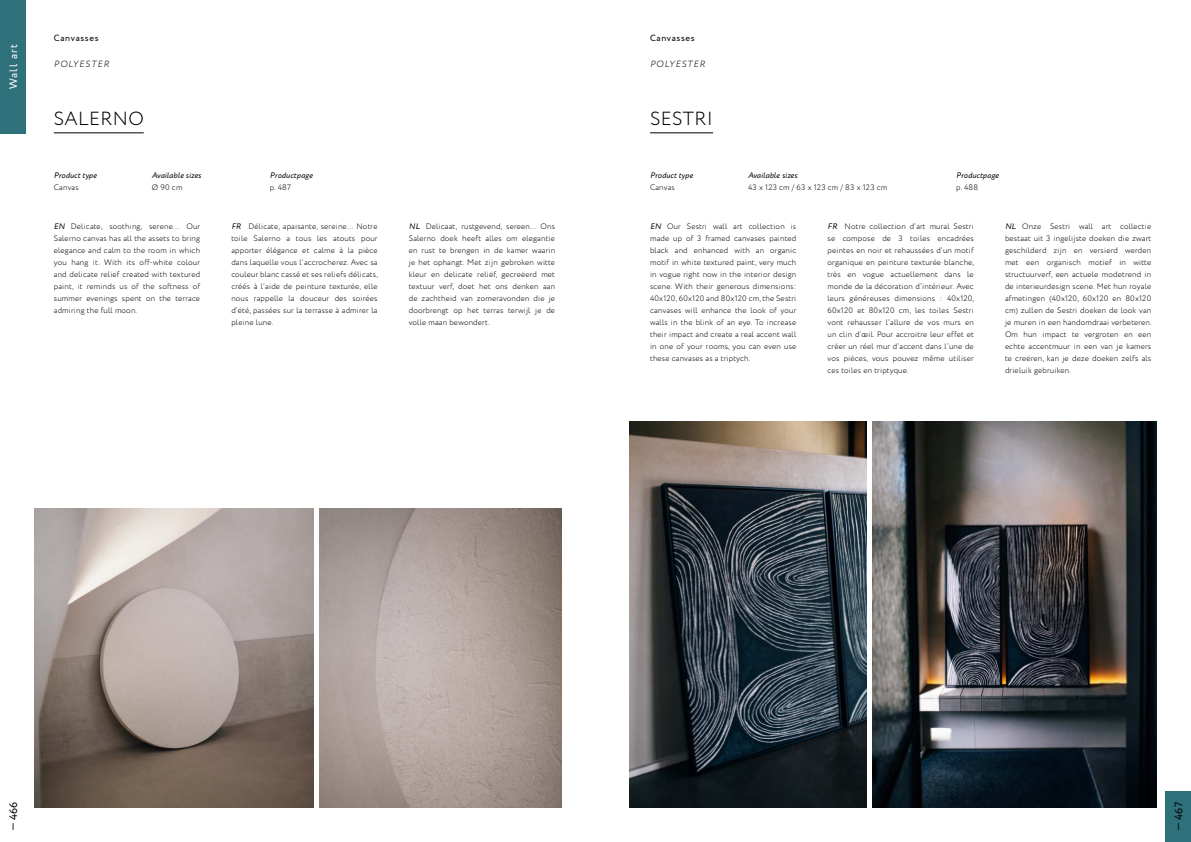
<style>
.page{position:relative;width:1191px;height:842px;background:#fff}
.page>*{position:absolute;margin:0;border:0;box-sizing:border-box;transform-origin:0 0}
.t1{font:300 19px "Circe";letter-spacing:.02em;color:#000}
.t2{font:11px "Circe";color:#000}
.t3{font:11px "Circe";letter-spacing:.11em;color:#fff}
.t4{font:italic 300 9px "Circe";letter-spacing:.1em;color:#000}
.t5{font:9px "Circe";letter-spacing:.07em;color:#000}
.t6{font:300 8px/12px "Circe";letter-spacing:.02em;color:#000;text-align:justify}
.t7{font:italic 8px "Circe";letter-spacing:.02em;color:#000}
.s1{font-weight:400;font-style:italic}
</style>
<div class="page">
<hr style="left:54px;top:132px;width:90px;height:1px;background:#000">
<img style="left:34px;top:509px;width:280px;height:299px">
<img style="left:319px;top:509px;width:242px;height:299px">
<hr style="left:650px;top:132px;width:63px;height:1px;background:#000">
<img style="left:872px;top:421px;width:285px;height:387px">
<img style="left:629px;top:421px;width:237px;height:387px">
<div style="left:0;top:0;width:26px;height:134px;background:#2f717b"></div>
<div style="left:1165px;top:791px;width:26px;height:51px;background:#2f717b"></div>
<h2 class="t3" style="left:6px;top:89px;width:47px;rotate:-90deg">Wall art</h2>
<p class="t5" style="left:54px;top:32px;width:46px">Canvasses</p>
<p class="t4" style="left:54px;top:58px;width:57px">POLYESTER</p>
<h1 class="t1" style="left:54px;top:106px;width:91px">SALERNO</h1>
<p class="t7" style="left:54px;top:170px;width:45px">Product type</p>
<p class="t7" style="left:152px;top:170px;width:51px">Available sizes</p>
<p class="t7" style="left:270px;top:170px;width:44px">Productpage</p>
<p class="t6" style="left:54px;top:182px;width:26px">Canvas</p>
<p class="t6" style="left:152px;top:182px;width:32px">Ø 90 cm</p>
<p class="t6" style="left:270px;top:182px;width:23px">p. 487</p>
<p class="t6" style="left:231px;top:221px;width:148px"><span class="s1">FR</span> Délicate, apaisante, sereine… Notre toile Salerno a tous les atouts pour apporter élégance et calme à la pièce dans laquelle vous l’accrocherez. Avec sa couleur blanc cassé et ses reliefs délicats, créés à l’aide de peinture texturée, elle nous rappelle la douceur des soirées d’été, passées sur la terrasse à admirer la pleine lune.</p>
<p class="t6" style="left:54px;top:221px;width:148px"><span class="s1">EN</span> Delicate, soothing, serene. . . Our Salerno canvas has all the assets to bring elegance and calm to the room in which you hang it. With its off-white colour and delicate relief created with textured paint, it reminds us of the softness of summer evenings spent on the terrace admiring the full moon.</p>
<p class="t6" style="left:409px;top:221px;width:148px"><span class="s1">NL</span> Delicaat, rustgevend, sereen. . . Ons Salerno doek heeft alles om elegantie en rust te brengen in de kamer waarin je het ophangt. Met zijn gebroken witte kleur en delicate reliëf, gecreëerd met textuur verf, doet het ons denken aan de zachtheid van zomeravonden die je doorbrengt op het terras terwijl je de volle maan bewondert.</p>
<p class="t5" style="left:650px;top:32px;width:46px">Canvasses</p>
<p class="t4" style="left:650px;top:58px;width:57px">POLYESTER</p>
<h1 class="t1" style="left:650px;top:106px;width:65px">SESTRI</h1>
<p class="t7" style="left:650px;top:170px;width:45px">Product type</p>
<p class="t7" style="left:748px;top:170px;width:51px">Available sizes</p>
<p class="t7" style="left:956px;top:170px;width:44px">Productpage</p>
<p class="t6" style="left:650px;top:182px;width:26px">Canvas</p>
<p class="t6" style="left:748px;top:182px;width:141px">43 x 123 cm / 63 x 123 cm / 83 x 123 cm</p>
<p class="t6" style="left:956px;top:182px;width:23px">p. 488</p>
<p class="t6" style="left:827px;top:221px;width:148px"><span class="s1">FR</span> Notre collection d’art mural Sestri se compose de 3 toiles encadrées peintes en noir et rehaussées d’un motif organique en peinture texturée blanche, très en vogue actuellement dans le monde de la décoration d’intérieur. Avec leurs généreuses dimensions : 40x120, 60x120 et 80x120 cm, les toiles Sestri vont rehausser l’allure de vos murs en un clin d’œil. Pour accroitre leur effet et créer un réel mur d’accent dans l’une de vos pièces, vous pouvez même utiliser ces toiles en triptyque.</p>
<p class="t6" style="left:650px;top:221px;width:148px"><span class="s1">EN</span> Our Sestri wall art collection is made up of 3 framed canvases painted black and enhanced with an organic motif in white textured paint, very much in vogue right now in the interior design scene. With their generous dimensions:<br>40x120, 60x120 and 80x120 cm, the Sestri canvases will enhance the look of your walls in the blink of an eye. To increase their impact and create a real accent wall in one of your rooms, you can even use these canvases as a triptych.</p>
<p class="t6" style="left:1005px;top:221px;width:148px"><span class="s1">NL</span> Onze Sestri wall art collectie bestaat uit 3 ingelijste doeken die zwart geschilderd zijn en versierd werden met een organisch motief in witte structuurverf, een actuele modetrend in de interieurdesign scene. Met hun royale afmetingen (40x120, 60x120 en 80x120 cm) zullen de Sestri doeken de look van je muren in een handomdraai verbeteren.<br>Om hun impact te vergroten en een echte accentmuur in een van je kamers te creëren, kan je deze doeken zelfs als drieluik gebruiken.</p>
<h2 class="t2" style="left:6px;top:831px;width:31px;rotate:-90deg">— 466</h2>
<h2 class="t2" style="left:1171px;top:831px;width:30px;rotate:-90deg">— 467</h2>
</div>
